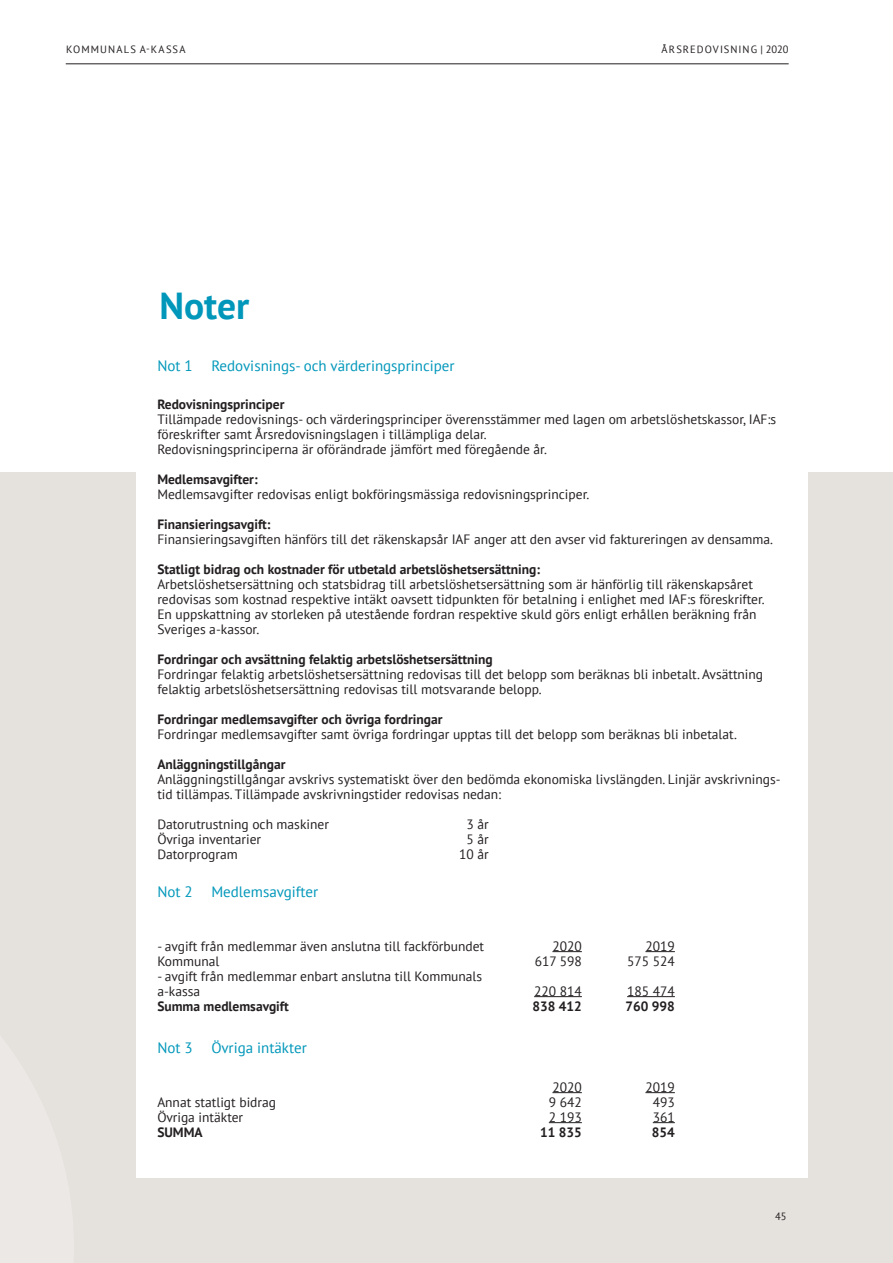
<style>
.page{position:relative;width:893px;height:1263px;background:#fff}
.page>*{position:absolute;margin:0;border:0;box-sizing:border-box;transform-origin:0 0}
.Rubrik_-_störst{font:700 37.5px "PT Sans";color:#0097ba}
.Rubrik_-_liten{font:15px "PT Sans";color:#0097ba}
.tabelltext{font:13.5px/15px "PT Sans";color:#231f20}
.tabelltext_-_fetstil{font:700 13.5px "PT Sans";color:#231f20}
.t1{font:10.5px "PT Sans";letter-spacing:.1em;color:#231f20}
</style>
<div class="page">
<hr style="left:66px;top:64px;width:723px;height:1px;background:#231f20">
<div style="left:0;top:472px;width:893px;height:791px;background:#e5e1dd"></div>
<div style="left:136px;top:321px;width:672px;height:856px;background:#fff"></div>
<hr style="left:552px;top:951px;width:30px;height:1px;background:#231f20">
<hr style="left:645px;top:951px;width:30px;height:1px;background:#231f20">
<hr style="left:534px;top:996px;width:48px;height:1px;background:#231f20">
<hr style="left:627px;top:996px;width:48px;height:1px;background:#231f20">
<hr style="left:552px;top:1092px;width:30px;height:1px;background:#231f20">
<hr style="left:645px;top:1092px;width:30px;height:1px;background:#231f20">
<hr style="left:549px;top:1122px;width:33px;height:1px;background:#231f20">
<svg style="left:653px;top:1122px;width:22px;height:1px"></svg>
<p class="t1" style="left:66px;top:43px;width:121px">KOMMUNALS A-KASSA</p>
<p class="t1" style="left:662px;top:43px;width:129px">ÅRSREDOVISNING | 2020</p>
<p class="Rubrik_-_störst" style="left:159px;top:281px;width:91px">Noter</p>
<p class="Rubrik_-_liten" style="left:157px;top:356px;width:299px">Not 1 Redovisnings- och värderingsprinciper</p>
<p class="tabelltext_-_fetstil" style="left:157px;top:395px;width:129px">Redovisningsprinciper</p>
<p class="tabelltext" style="left:157px;top:411px;width:620px">Tillämpade redovisnings- och värderingsprinciper överensstämmer med lagen om arbetslöshetskassor, IAF:s föreskrifter samt Årsredovisningslagen i tillämpliga delar.</p>
<p class="tabelltext" style="left:157px;top:441px;width:391px">Redovisningsprinciperna är oförändrade jämfört med föregående år.</p>
<p class="tabelltext_-_fetstil" style="left:157px;top:470px;width:102px">Medlemsavgifter:</p>
<p class="tabelltext" style="left:157px;top:486px;width:433px">Medlemsavgifter redovisas enligt bokföringsmässiga redovisningsprinciper.</p>
<p class="tabelltext_-_fetstil" style="left:157px;top:515px;width:115px">Finansieringsavgift:</p>
<p class="tabelltext" style="left:157px;top:531px;width:617px">Finansieringsavgiften hänförs till det räkenskapsår IAF anger att den avser vid faktureringen av densamma.</p>
<p class="tabelltext_-_fetstil" style="left:157px;top:560px;width:384px">Statligt bidrag och kostnader för utbetald arbetslöshetsersättning:</p>
<p class="tabelltext" style="left:157px;top:576px;width:609px">Arbetslöshetsersättning och statsbidrag till arbetslöshetsersättning som är hänförlig till räkenskapsåret redovisas som kostnad respektive intäkt oavsett tidpunkten för betalning i enlighet med IAF:s föreskrifter.<br>En uppskattning av storleken på utestående fordran respektive skuld görs enligt erhållen beräkning från Sveriges a-kassor.</p>
<p class="tabelltext_-_fetstil" style="left:157px;top:650px;width:337px">Fordringar och avsättning felaktig arbetslöshetsersättning</p>
<p class="tabelltext" style="left:157px;top:666px;width:607px">Fordringar felaktig arbetslöshetsersättning redovisas till det belopp som beräknas bli inbetalt. Avsättning felaktig arbetslöshetsersättning redovisas till motsvarande belopp.</p>
<p class="tabelltext_-_fetstil" style="left:157px;top:710px;width:287px">Fordringar medlemsavgifter och övriga fordringar</p>
<p class="tabelltext" style="left:157px;top:726px;width:581px">Fordringar medlemsavgifter samt övriga fordringar upptas till det belopp som beräknas bli inbetalat.</p>
<p class="tabelltext_-_fetstil" style="left:157px;top:755px;width:130px">Anläggningstillgångar</p>
<p class="tabelltext" style="left:157px;top:771px;width:625px">Anläggningstillgångar avskrivs systematiskt över den bedömda ekonomiska livslängden. Linjär avskrivnings&shy;tid tillämpas. Tillämpade avskrivningstider redovisas nedan:</p>
<p class="tabelltext" style="left:157px;top:816px;width:173px">Datorutrustning och maskiner</p>
<p class="tabelltext" style="left:467px;top:816px;width:24px">3 år</p>
<p class="tabelltext" style="left:157px;top:831px;width:105px">Övriga inventarier</p>
<p class="tabelltext" style="left:467px;top:831px;width:24px">5 år</p>
<p class="tabelltext" style="left:157px;top:846px;width:82px">Datorprogram</p>
<p class="tabelltext" style="left:459px;top:846px;width:31px">10 år</p>
<p class="Rubrik_-_liten" style="left:157px;top:882px;width:162px">Not 2 Medlemsavgifter</p>
<p class="tabelltext" style="left:157px;top:938px;width:328px">- avgift från medlemmar även anslutna till fackförbundet</p>
<p class="tabelltext" style="left:552px;top:938px;width:31px">2020</p>
<p class="tabelltext" style="left:645px;top:938px;width:31px">2019</p>
<p class="tabelltext" style="left:157px;top:953px;width:64px">Kommunal</p>
<p class="tabelltext" style="left:535px;top:953px;width:49px">617 598</p>
<p class="tabelltext" style="left:627px;top:953px;width:49px">575 524</p>
<p class="tabelltext" style="left:157px;top:968px;width:326px">- avgift från medlemmar enbart anslutna till Kommunals</p>
<p class="tabelltext" style="left:157px;top:983px;width:44px">a-kassa</p>
<p class="tabelltext" style="left:534px;top:983px;width:49px">220 814</p>
<p class="tabelltext" style="left:627px;top:983px;width:49px">185 474</p>
<p class="tabelltext_-_fetstil" style="left:157px;top:997px;width:133px">Summa medlemsavgift</p>
<p class="tabelltext_-_fetstil" style="left:532px;top:997px;width:51px">838 412</p>
<p class="tabelltext_-_fetstil" style="left:625px;top:997px;width:51px">760 998</p>
<p class="Rubrik_-_liten" style="left:157px;top:1038px;width:151px">Not 3 Övriga intäkter</p>
<p class="tabelltext" style="left:552px;top:1079px;width:31px">2020</p>
<p class="tabelltext" style="left:645px;top:1079px;width:31px">2019</p>
<p class="tabelltext" style="left:157px;top:1094px;width:120px">Annat statligt bidrag</p>
<p class="tabelltext" style="left:549px;top:1094px;width:35px">9 642</p>
<p class="tabelltext" style="left:653px;top:1094px;width:24px">493</p>
<p class="tabelltext" style="left:157px;top:1109px;width:87px">Övriga intäkter</p>
<p class="tabelltext" style="left:549px;top:1109px;width:35px">2 193</p>
<p class="tabelltext" style="left:653px;top:1109px;width:24px">361</p>
<p class="tabelltext_-_fetstil" style="left:157px;top:1123px;width:47px">SUMMA</p>
<p class="tabelltext_-_fetstil" style="left:540px;top:1123px;width:43px">11 835</p>
<p class="tabelltext_-_fetstil" style="left:652px;top:1123px;width:24px">854</p>
<p class="t1" style="left:775px;top:1210px;width:13px">45</p>
</div>
